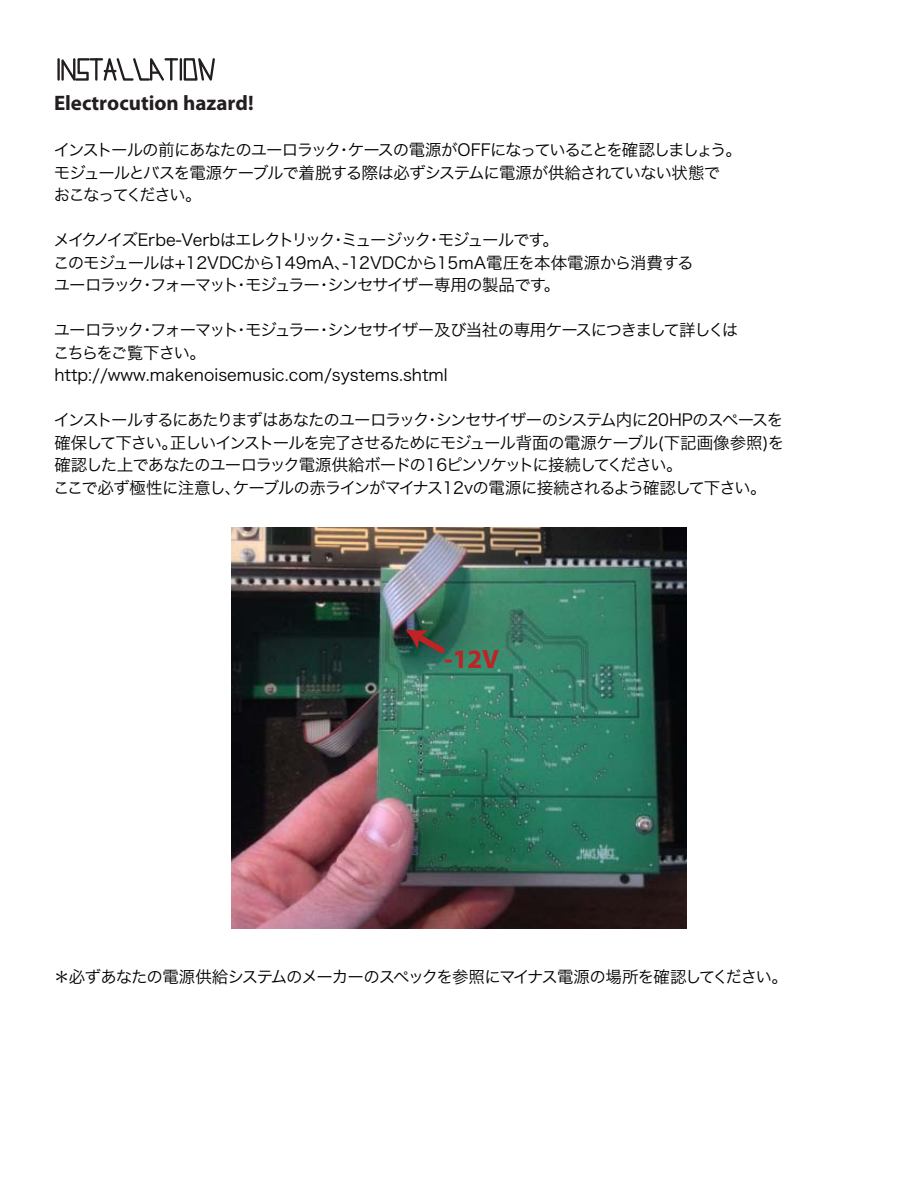
<style>
.page{position:relative;width:918px;height:1188px;background:#fff}
.page>*{position:absolute;margin:0;border:0;box-sizing:border-box;transform-origin:0 0}
.t1{font:700 26.55px "Myriad Pro";color:#be2326}
.t2{font:700 21px "Myriad Pro";color:#231f20}
.t3{font:16.5px/22.5px "Hira Kaku Pro W3";letter-spacing:-.07em;color:#000}
.t4{font:16.5px/22.5px "Hira Kaku Pro W3";letter-spacing:-.04em;color:#000}
</style>
<div class="page">
<img style="left:231px;top:528px;width:456px;height:401px">
<svg style="left:57px;top:58px;width:158px;height:23px"></svg>
<svg style="left:405px;top:628px;width:45px;height:30px"></svg>
<p class="t2" style="left:54px;top:89px;width:201px">Electrocution hazard!</p>
<p class="t3" style="left:54px;top:138px;width:690px">インストールの前にあなたのユーロラック・ケースの電源がOFFになっていることを確認しましょう。モジュールとバスを電源ケーブルで着脱する際は必ずシステムに電源が供給されていない状態で<br>おこなってください。</p>
<p class="t3" style="left:53px;top:228px;width:642px">メイクノイズErbe-Verbはエレクトリック・ミュージック・モジュールです。<br>このモジュールは+12VDCから149mA、-12VDCから15mA電圧を本体電源から消費するユーロラック・フォーマット・モジュラー・シンセサイザー専用の製品です。</p>
<p class="t4" style="left:53px;top:318px;width:687px">ユーロラック・フォーマット・モジュラー・シンセサイザー及び当社の専用ケースにつきまして詳しくはこちらをご覧下さい。<br>http://www.makenoisemusic.com/systems.shtml</p>
<p class="t3" style="left:53px;top:408px;width:733px">インストールするにあたりまずはあなたのユーロラック・シンセサイザーのシステム内に20HPのスペースを確保して下さい。正しいインストールを完了させるためにモジュール背面の電源ケーブル(下記画像参照)を確認した上であなたのユーロラック電源供給ボードの16ピンソケットに接続してください。<br>ここで必ず極性に注意し、ケーブルの赤ラインがマイナス12vの電源に接続されるよう確認して下さい。</p>
<h1 class="t1" style="left:444px;top:642px;width:57px">-12V</h1>
<p class="t3" style="left:53px;top:964px;width:736px">＊必ずあなたの電源供給システムのメーカーのスペックを参照にマイナス電源の場所を確認してください。</p>
</div>
